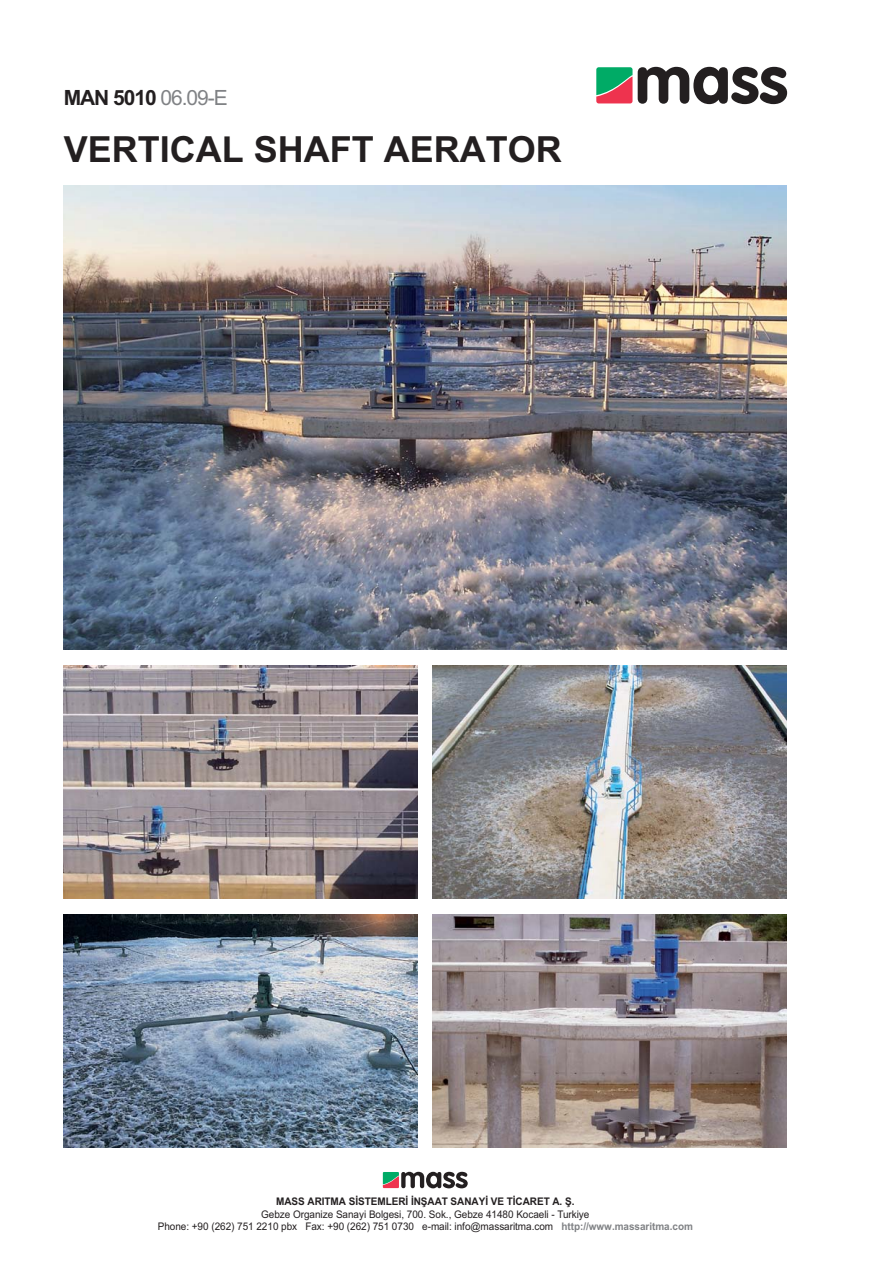
<style>
.page{position:relative;width:893px;height:1263px;background:#fff}
.page>*{position:absolute;margin:0;border:0;box-sizing:border-box;transform-origin:0 0}
.t1{font:700 36px "Arial";color:#231f20}
.t2{font:700 21px "Arial";letter-spacing:-.05em;color:#231f20}
.t3{font:10.5px/12.8px "Arial";letter-spacing:-.005em;color:#231f20;text-align:center;scale:.95 1}
.t4{font:700 10.5px "Arial";letter-spacing:-.005em;color:#231f20;scale:.95 1}
.s1{font-weight:400;color:#808285}
.s2{font-weight:700;color:#808285}
</style>
<div class="page">
<svg style="left:383px;top:1172px;width:85px;height:16px"></svg>
<svg style="left:596px;top:67px;width:36px;height:36px"></svg>
<svg style="left:638px;top:67px;width:149px;height:37px"></svg>
<img style="left:64px;top:666px;width:354px;height:232px">
<img style="left:433px;top:666px;width:354px;height:232px">
<img style="left:64px;top:915px;width:354px;height:232px">
<img style="left:433px;top:915px;width:354px;height:232px">
<img style="left:64px;top:185px;width:723px;height:465px">
<h2 class="t2" style="left:64px;top:90px;width:166px">MAN 5010 <span class="s1">06.09-E</span></h2>
<h1 class="t1" style="left:64px;top:136px;width:499px">VERTICAL SHAFT AERATOR</h1>
<p class="t4" style="left:276px;top:1197px;width:316px">MASS ARITMA SİSTEMLERİ İNŞAAT SANAYİ VE TİCARET A. Ş.</p>
<p class="t3" style="left:158px;top:1209px;width:565px">Gebze Organize Sanayi Bolgesi, 700. Sok., Gebze 41480 Kocaeli - Turkiye<br>Phone: +90 (262) 751 2210 pbx Fax: +90 (262) 751 0730 e-mail: info@massaritma.com <span class="s2">http://www.massaritma.com</span></p>
</div>
